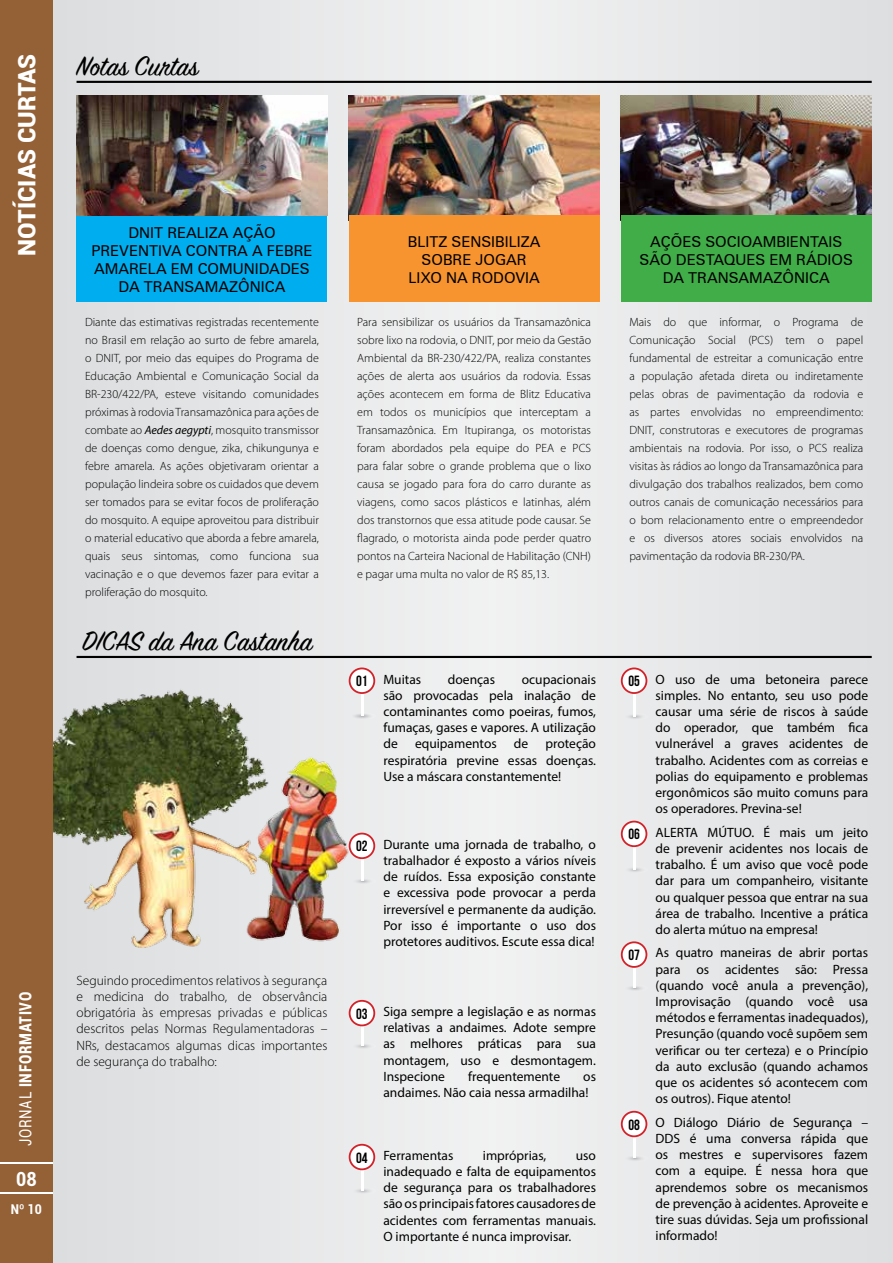
<style>
.page{position:relative;width:893px;height:1263px;background:#fff}
.page>*{position:absolute;margin:0;border:0;box-sizing:border-box;transform-origin:0 0}
.t1{font:30px "Sign Painter House Script";color:#000}
.t2{font:900 24px "Roboto";color:#fff}
.t3{font:700 condensed 19.5px "Roboto";color:#fff}
.t4{font:900 16.8px "Roboto";letter-spacing:.05em;color:#fff;scale:.8 1}
.t5{font:15px/18px "Zurich BT";color:#000;text-align:center}
.t6{font:14.85px "Bebas Neue";color:#000}
.t7{font:13.5px/16.2px "Myriad Pro";color:#000;text-align:justify}
.t8{font:300 13.5px/16.2px "Myriad Pro";color:#000;text-align:justify}
.t9{font:700 condensed 13.5px "Roboto";color:#fff}
.t10{font:300 12px/18px "Myriad Pro";color:#000;text-align:justify}
.s1{font-weight:400}
.s2{font-weight:400;font-style:italic}
</style>
<div class="page">
<div style="left:53px;top:0;width:840px;height:1263px;background:#e7e8e9"></div>
<div style="left:77px;top:216px;width:250px;height:86px;background:#00aeef"></div>
<hr style="left:77px;top:656px;width:795px;height:2px;background:#000">
<hr style="left:77px;top:81px;width:795px;height:2px;background:#000">
<img style="left:77px;top:96px;width:250px;height:120px">
<img style="left:349px;top:96px;width:251px;height:120px">
<div style="left:349px;top:216px;width:251px;height:86px;background:#f7942f"></div>
<img style="left:621px;top:96px;width:251px;height:120px">
<div style="left:621px;top:216px;width:251px;height:86px;background:#41ad49"></div>
<svg style="left:350px;top:877px;width:27px;height:8px"></svg>
<hr style="left:361px;top:857px;width:3px;height:24px;background:#fff">
<svg style="left:622px;top:865px;width:27px;height:8px"></svg>
<hr style="left:633px;top:846px;width:3px;height:23px;background:#fff">
<svg style="left:349px;top:833px;width:26px;height:26px"></svg>
<div style="left:350px;top:834px;width:23px;height:23px;background:#fff;border-radius:50%"></div>
<svg style="left:621px;top:821px;width:26px;height:26px"></svg>
<div style="left:623px;top:822px;width:22px;height:23px;background:#fff;border-radius:50%"></div>
<svg style="left:350px;top:1042px;width:27px;height:8px"></svg>
<hr style="left:361px;top:1022px;width:3px;height:24px;background:#fff">
<svg style="left:622px;top:984px;width:27px;height:8px"></svg>
<hr style="left:633px;top:965px;width:3px;height:23px;background:#fff">
<svg style="left:349px;top:1000px;width:26px;height:26px"></svg>
<div style="left:350px;top:1002px;width:23px;height:22px;background:#fff;border-radius:50%"></div>
<svg style="left:621px;top:941px;width:26px;height:27px"></svg>
<div style="left:623px;top:943px;width:22px;height:23px;background:#fff;border-radius:50%"></div>
<svg style="left:350px;top:1186px;width:27px;height:8px"></svg>
<hr style="left:361px;top:1167px;width:3px;height:23px;background:#fff">
<svg style="left:622px;top:1154px;width:27px;height:8px"></svg>
<hr style="left:633px;top:1135px;width:3px;height:23px;background:#fff">
<svg style="left:349px;top:1144px;width:26px;height:26px"></svg>
<div style="left:350px;top:1146px;width:23px;height:22px;background:#fff;border-radius:50%"></div>
<svg style="left:621px;top:1111px;width:26px;height:26px"></svg>
<div style="left:623px;top:1113px;width:22px;height:22px;background:#fff;border-radius:50%"></div>
<svg style="left:350px;top:712px;width:27px;height:8px"></svg>
<hr style="left:361px;top:692px;width:3px;height:24px;background:#fff">
<svg style="left:622px;top:712px;width:27px;height:8px"></svg>
<hr style="left:633px;top:693px;width:3px;height:23px;background:#fff">
<svg style="left:621px;top:667px;width:26px;height:27px"></svg>
<div style="left:623px;top:669px;width:22px;height:23px;background:#fff;border-radius:50%"></div>
<svg style="left:349px;top:667px;width:26px;height:27px"></svg>
<div style="left:350px;top:669px;width:23px;height:23px;background:#fff;border-radius:50%"></div>
<img style="left:53px;top:680px;width:298px;height:281px">
<div style="left:0;top:0;width:53px;height:1263px;background:#946136"></div>
<hr style="left:0;top:1162px;width:53px;height:2px;background:#fff">
<hr style="left:0;top:1192px;width:53px;height:2px;background:#fff">
<h2 class="t2" style="left:10px;top:256px;width:203px;rotate:-90deg">NOTÍCIAS CURTAS</h2>
<h3 class="t4" style="left:14px;top:1146px;width:194px;rotate:-90deg"><span class="s1">JORNAL</span> INFORMATIVO</h3>
<h3 class="t3" style="left:16px;top:1165px;width:22px">08</h3>
<p class="t9" style="left:11px;top:1199px;width:32px">Nº 10</p>
<h1 class="t1" style="left:77px;top:52px;width:123px">Notas Curtas</h1>
<p class="t5" style="left:91px;top:223px;width:223px">DNIT REALIZA AÇÃO<br>PREVENTIVA CONTRA A FEBRE<br>AMARELA EM COMUNIDADES<br>DA TRAN SAMAZÔNI CA</p>
<p class="t5" style="left:408px;top:232px;width:134px">BLITZ SENSI BI LIZA<br>SOBRE JOGAR<br>LIXO NA RODOVIA</p>
<p class="t5" style="left:640px;top:232px;width:215px">AÇÕES SOCIOAMBI ENTAIS<br>SÃO DESTAQUES EM RÁDI OS<br>DA TRAN SAMAZÔNI CA</p>
<p class="t10" style="left:85px;top:313px;width:235px">Diante das estimativas registradas recentemente no Brasil em relação ao surto de febre amarela, o DNIT, por meio das equipes do Programa de Educação Ambiental e Comunicação Social da BR-230/422/PA, esteve visitando comunidades próximas à rodovia Transamazônica para ações de combate ao <span class="s2">Aedes aegypti</span>, mosquito transmissor de doenças como dengue, zika, chikungunya e febre amarela. As ações objetivaram orientar a população lindeira sobre os cuidados que devem ser tomados para se evitar focos de proliferação do mosquito. A equipe aproveitou para distribuir o material educativo que aborda a febre amarela, quais seus sintomas, como funciona sua vacinação e o que devemos fazer para evitar a proliferação do mosquito.</p>
<p class="t10" style="left:357px;top:313px;width:235px">Para sensibilizar os usuários da Transamazônica sobre lixo na rodovia, o DNIT, por meio da Gestão Ambiental da BR-230/422/PA, realiza constantes ações de alerta aos usuários da rodovia. Essas ações acontecem em forma de Blitz Educativa em todos os municípios que interceptam a Transamazônica. Em Itupiranga, os motoristas foram abordados pela equipe do PEA e PCS para falar sobre o grande problema que o lixo causa se jogado para fora do carro durante as viagens, como sacos plásticos e latinhas, além dos transtornos que essa atitude pode causar. Se flagrado, o motorista ainda pode perder quatro pontos na Carteira Nacional de Habilitação (CNH) e pagar uma multa no valor de R$ 85,13.</p>
<h1 class="t1" style="left:82px;top:627px;width:232px">DICAS da Ana Castanha</h1>
<p class="t10" style="left:629px;top:313px;width:235px">Mais do que informar, o Programa de Comunicação Social (PCS) tem o papel fundamental de estreitar a comunicação entre a população afetada direta ou indiretamente pelas obras de pavimentação da rodovia e as partes envolvidas no empreendimento:<br>DNIT, construtoras e executores de programas ambientais na rodovia. Por isso, o PCS realiza visitas às rádios ao longo da Transamazônica para divulgação dos trabalhos realizados, bem como outros canais de comunicação necessários para o bom relacionamento entre o empreendedor e os diversos atores sociais envolvidos na pavimentação da rodovia BR-230/PA.</p>
<p class="t8" style="left:77px;top:972px;width:252px">Seguindo procedimentos relativos à segurança e medicina do trabalho, de observância obrigatória às empresas privadas e públicas descritos pelas Normas Regulamentadoras – NRs, destacamos algumas dicas importantes de segurança do trabalho:</p>
<p class="t7" style="left:383px;top:671px;width:39px">Muitas</p>
<p class="t7" style="left:448px;top:671px;width:49px">doenças</p>
<p class="t7" style="left:383px;top:671px;width:214px;text-indent:138px">ocupacionais são provocadas pela inalação de contaminantes como poeiras, fumos, fumaças, gases e vapores. A utilização de</p>
<p class="t6" style="left:356px;top:673px;width:13px">01</p>
<p class="t6" style="left:628px;top:673px;width:13px">05</p>
<p class="t7" style="left:415px;top:735px;width:83px">equipamentos</p>
<p class="t7" style="left:514px;top:735px;width:16px">de</p>
<p class="t7" style="left:383px;top:735px;width:214px;text-indent:162px">proteção respiratória previne essas doenças.<br>Use a máscara constantemente!</p>
<p class="t6" style="left:356px;top:838px;width:13px">02</p>
<p class="t7" style="left:383px;top:836px;width:214px">Durante uma jornada de trabalho, o trabalhador é exposto a vários níveis de ruídos. Essa exposição constante e excessiva pode provocar a perda irreversível e permanente da audição.<br>Por isso é importante o uso dos protetores auditivos. Escute essa dica!</p>
<p class="t6" style="left:628px;top:826px;width:13px">06</p>
<p class="t6" style="left:628px;top:947px;width:13px">07</p>
<p class="t6" style="left:356px;top:1005px;width:13px">03</p>
<p class="t7" style="left:383px;top:1003px;width:214px">Siga sempre a legislação e as normas relativas a andaimes. Adote sempre as melhores práticas para sua montagem, uso e desmontagem.<br>I nspecione</p>
<p class="t7" style="left:468px;top:1068px;width:93px">frequentemente</p>
<p class="t7" style="left:383px;top:1068px;width:214px;text-indent:200px">os andaimes. Não caia nessa armadilha!</p>
<p class="t6" style="left:628px;top:1116px;width:13px">08</p>
<p class="t6" style="left:356px;top:1149px;width:13px">04</p>
<p class="t7" style="left:383px;top:1147px;width:72px">Ferramentas</p>
<p class="t7" style="left:483px;top:1147px;width:65px">impróprias,</p>
<p class="t7" style="left:383px;top:1147px;width:214px;text-indent:192px">uso inadequado e falta de equipamentos de segurança para os trabalhadores são os principais fatores causadores de acidentes com ferramentas manuais.<br>O importante é nunca improvisar.</p>
<p class="t7" style="left:656px;top:671px;width:214px">O uso de uma betoneira parece simples. No entanto, seu uso pode causar uma série de riscos à saúde do operador, que também fica vulnerável a graves acidentes de trabalho. Acidentes com as correias e polias do equipamento e problemas ergonômicos são muito comuns para os operadores. Previna-se!</p>
<p class="t7" style="left:656px;top:824px;width:214px;text-indent:96px">. É mais um jeito de prevenir acidentes nos locais de trabalho. É um aviso que você pode dar para um companheiro, visitante ou qualquer pessoa que entrar na sua área de trabalho. I ncentive a prática do alerta mútuo na empresa!</p>
<p class="t7" style="left:656px;top:824px;width:16px">ALERT</p>
<p class="t7" style="left:690px;top:824px;width:28px">A MÚTUO</p>
<p class="t7" style="left:656px;top:944px;width:214px">As quatro maneiras de abrir portas para os acidentes são: Pressa (quando você anula a prevenção), I mprovisação (quando você usa métodos e ferramentas inadequados), Presunção (quando você supõem sem verificar ou ter certeza) e o Princípio da auto exclusão (quando achamos que os acidentes só acontecem com os outros). Fique atento!</p>
<p class="t7" style="left:656px;top:1114px;width:214px">O Diálogo Diário de Segurança –<br>DDS</p>
<p class="t7" style="left:656px;top:1130px;width:214px;text-indent:34px">é uma conversa rápida que os mestres e supervisores fazem com a equipe. É nessa hora que aprendemos sobre os mecanismos de prevenção à acidentes. Aproveite e tire suas dúvidas. Seja um profissional informado!</p>
</div>
